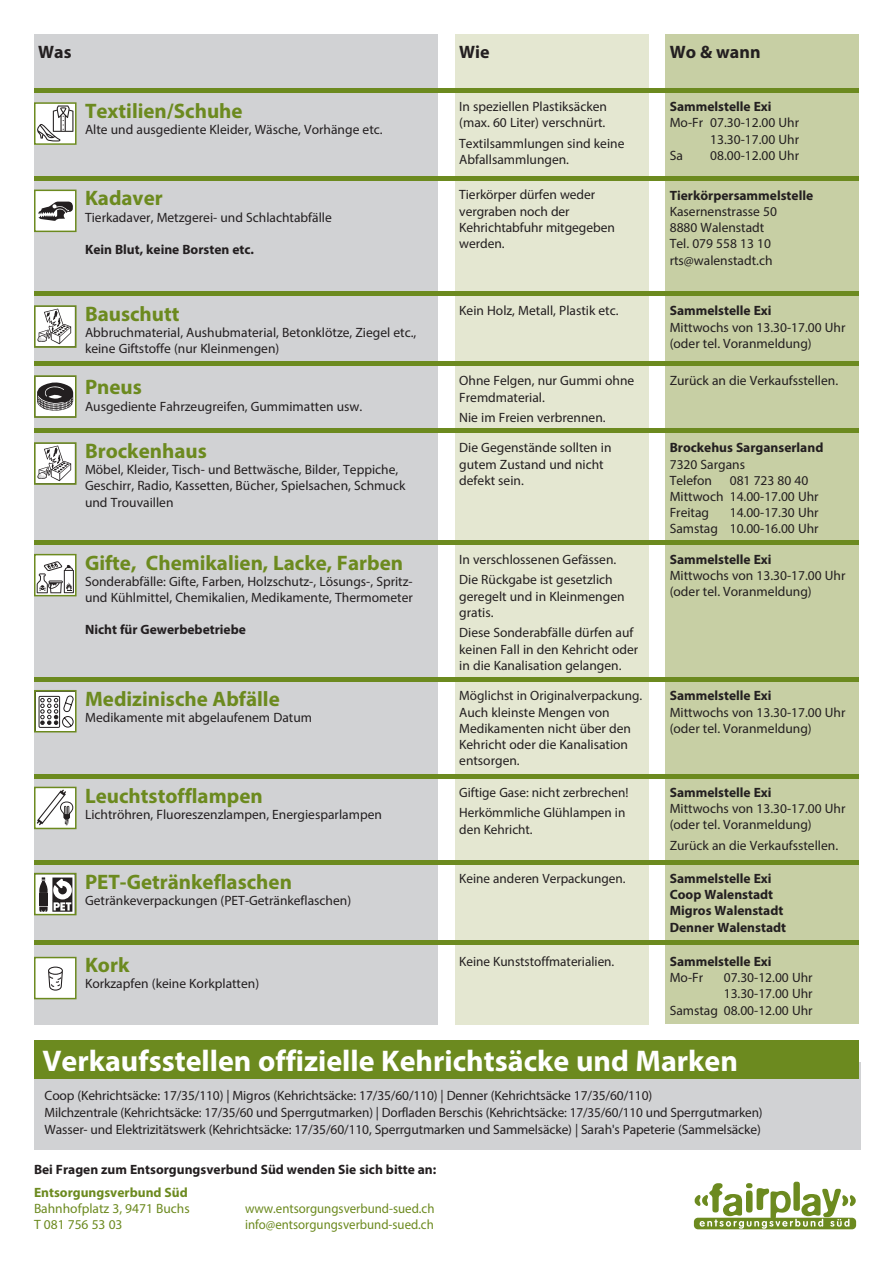
<style>
.page{position:relative;width:893px;height:1263px;background:#fff}
.page>*{position:absolute;margin:0;border:0;box-sizing:border-box;transform-origin:0 0}
.t1{font:700 30px "Myriad Pro";color:#fff}
.t2{font:700 21px "Myriad Pro";color:#6c8a1f}
.t3{font:700 18px "Myriad Pro";color:#231f20}
.t4{font:13.5px/16.2px "Myriad Pro";color:#231f20}
.t5{font:700 13.5px/16.2px "Myriad Pro";color:#231f20}
.t6{font:13.5px/16.2px "Myriad Pro";color:#6c8a1f;scale:.95 1}
.t7{font:13.5px/16.2px "Myriad Pro";color:#6c8a1f}
.t8{font:700 13.5px "Myriad Pro";color:#6c8a1f}
</style>
<div class="page">
<div style="left:34px;top:34px;width:404px;height:991px;background:#d1d2d4"></div>
<div style="left:455px;top:34px;width:193px;height:991px;background:#e4e7d1"></div>
<div style="left:665px;top:34px;width:194px;height:990px;background:#c7cfa4"></div>
<div style="left:34px;top:176px;width:825px;height:5px;background:#6c8a1f"></div>
<div style="left:34px;top:291px;width:825px;height:5px;background:#6c8a1f"></div>
<div style="left:34px;top:361px;width:825px;height:5px;background:#6c8a1f"></div>
<div style="left:34px;top:428px;width:825px;height:5px;background:#6c8a1f"></div>
<hr style="left:34px;top:540px;width:825px;height:4px;background:#6c8a1f">
<hr style="left:34px;top:677px;width:825px;height:4px;background:#6c8a1f">
<hr style="left:34px;top:774px;width:825px;height:4px;background:#6c8a1f">
<svg style="left:37px;top:876px;width:37px;height:36px"></svg>
<svg style="left:39px;top:877px;width:33px;height:35px"></svg>
<div style="left:34px;top:873px;width:43px;height:42px;border:2px solid #6c8a1f"></div>
<hr style="left:34px;top:941px;width:825px;height:4px;background:#6c8a1f">
<svg style="left:37px;top:693px;width:37px;height:36px"></svg>
<div style="left:34px;top:690px;width:43px;height:42px;border:2px solid #6c8a1f"></div>
<div style="left:34px;top:1062px;width:826px;height:87px;background:#d1d2d4"></div>
<svg style="left:695px;top:1183px;width:161px;height:46px"></svg>
<div style="left:34px;top:1041px;width:825px;height:38px;background:#6c8a1f"></div>
<div style="left:35px;top:376px;width:41px;height:41px;background:#fff"></div>
<svg style="left:37px;top:382px;width:36px;height:29px"></svg>
<div style="left:34px;top:375px;width:43px;height:43px;border:2px solid #6c8a1f"></div>
<div style="left:35px;top:306px;width:41px;height:41px;background:#fff"></div>
<svg style="left:37px;top:309px;width:34px;height:35px"></svg>
<div style="left:34px;top:305px;width:43px;height:43px;border:2px solid #6c8a1f"></div>
<div style="left:35px;top:443px;width:41px;height:41px;background:#fff"></div>
<svg style="left:37px;top:445px;width:34px;height:36px"></svg>
<div style="left:34px;top:442px;width:43px;height:43px;border:2px solid #6c8a1f"></div>
<hr style="left:34px;top:860px;width:825px;height:4px;background:#6c8a1f">
<svg style="left:37px;top:105px;width:37px;height:37px"></svg>
<div style="left:34px;top:102px;width:43px;height:43px;border:2px solid #6c8a1f"></div>
<svg style="left:37px;top:105px;width:36px;height:36px"></svg>
<div style="left:35px;top:190px;width:41px;height:41px;background:#fff"></div>
<div style="left:34px;top:190px;width:43px;height:42px;border:2px solid #6c8a1f"></div>
<svg style="left:38px;top:201px;width:35px;height:20px"></svg>
<div style="left:35px;top:555px;width:41px;height:41px;background:#fff"></div>
<div style="left:34px;top:554px;width:43px;height:42px;border:2px solid #6c8a1f"></div>
<svg style="left:37px;top:561px;width:37px;height:32px"></svg>
<div style="left:35px;top:787px;width:41px;height:41px;background:#fff"></div>
<div style="left:34px;top:787px;width:43px;height:42px;border:2px solid #6c8a1f"></div>
<svg style="left:37px;top:789px;width:36px;height:36px"></svg>
<div style="left:35px;top:957px;width:41px;height:41px;background:#fff"></div>
<div style="left:34px;top:957px;width:43px;height:42px;border:2px solid #6c8a1f"></div>
<svg style="left:48px;top:966px;width:15px;height:24px"></svg>
<div style="left:34px;top:88px;width:825px;height:5px;background:#6c8a1f"></div>
<h3 class="t3" style="left:38px;top:40px;width:35px">Was</h3>
<h2 class="t2" style="left:85px;top:97px;width:159px">Textilien/Schuhe</h2>
<p class="t4" style="left:85px;top:121px;width:299px">Alte und ausgediente Kleider, Wäsche, Vorhänge etc.</p>
<h2 class="t2" style="left:85px;top:185px;width:79px">Kadaver</h2>
<p class="t4" style="left:85px;top:209px;width:248px">Tierkadaver, Metzgerei- und Schlachtabfälle</p>
<p class="t5" style="left:85px;top:241px;width:171px">Kein Blut, keine Borsten etc.</p>
<h2 class="t2" style="left:85px;top:300px;width:96px">Bauschutt</h2>
<p class="t4" style="left:85px;top:324px;width:333px">Abbruchmaterial, Aushubmaterial, Betonklötze, Ziegel etc., keine Giftstoffe (nur Kleinmengen)</p>
<h2 class="t2" style="left:85px;top:374px;width:58px">Pneus</h2>
<p class="t4" style="left:85px;top:398px;width:279px">Ausgediente Fahrzeugreifen, Gummimatten usw.</p>
<h2 class="t2" style="left:85px;top:437px;width:123px">Brockenhaus</h2>
<p class="t4" style="left:85px;top:461px;width:322px">Möbel, Kleider, Tisch- und Bettwäsche, Bilder, Teppiche,<br>Geschirr, Radio, Kassetten, Bücher, Spielsachen, Schmuck und Trouvaillen</p>
<h2 class="t2" style="left:85px;top:549px;width:320px">Gifte, Chemikalien, Lacke, Farben</h2>
<p class="t4" style="left:85px;top:573px;width:329px">Sonderabfälle: Gifte, Farben, Holzschutz-, Lösungs-, Spritz&shy;und Kühlmittel, Chemikalien, Medikamente, Thermometer</p>
<p class="t5" style="left:85px;top:621px;width:162px">Nicht für Gewerbebetriebe</p>
<h2 class="t2" style="left:85px;top:685px;width:196px">Medizinische Abfälle</h2>
<p class="t4" style="left:85px;top:709px;width:228px">Medikamente mit abgelaufenem Datum</p>
<h2 class="t2" style="left:85px;top:782px;width:179px">Leuchtstofflampen</h2>
<p class="t4" style="left:85px;top:806px;width:298px">Lichtröhren, Fluoreszenzlampen, Energiesparlampen</p>
<h2 class="t2" style="left:85px;top:868px;width:208px">PET-Getränkeflaschen</h2>
<p class="t4" style="left:85px;top:892px;width:268px">Getränkeverpackungen (PET-Getränkeflaschen)</p>
<h2 class="t2" style="left:85px;top:951px;width:46px">Kork</h2>
<p class="t4" style="left:85px;top:975px;width:176px">Korkzapfen (keine Korkplatten)</p>
<h3 class="t3" style="left:459px;top:40px;width:32px">Wie</h3>
<h3 class="t3" style="left:670px;top:40px;width:92px">Wo &amp; wann</h3>
<p class="t4" style="left:459px;top:98px;width:149px">In speziellen Plastiksäcken (max. 60 Liter) verschnürt.</p>
<p class="t4" style="left:459px;top:135px;width:167px">Textilsammlungen sind keine<br>Abfallsammlungen.</p>
<p class="t4" style="left:459px;top:186px;width:157px">Tierkörper dürfen weder vergraben noch der<br>Kehrichtabfuhr mitgegeben werden.</p>
<p class="t4" style="left:459px;top:303px;width:161px">Kein Holz, Metall, Plastik etc.</p>
<p class="t4" style="left:459px;top:373px;width:177px">Ohne Felgen, nur Gummi ohne<br>Fremdmaterial.</p>
<p class="t4" style="left:459px;top:409px;width:148px">Nie im Freien verbrennen.</p>
<p class="t4" style="left:459px;top:439px;width:154px">Die Gegenstände sollten in gutem Zustand und nicht defekt sein.</p>
<p class="t4" style="left:459px;top:549px;width:159px;line-height:20.4px">In verschlossenen Gefässen.<br>Die Rückgabe ist gesetzlich</p>
<p class="t4" style="left:459px;top:588px;width:167px">geregelt und in Kleinmengen gratis.</p>
<p class="t4" style="left:459px;top:624px;width:181px">Diese Sonderabfälle dürfen auf keinen Fall in den Kehricht oder in die Kanalisation gelangen.</p>
<p class="t4" style="left:459px;top:687px;width:185px">Möglichst in Originalverpackung.<br>Auch kleinste Mengen von<br>Medikamenten nicht über den<br>Kehricht oder die Kanalisation entsorgen.</p>
<p class="t4" style="left:459px;top:782px;width:171px;line-height:20.4px">Giftige Gase: nicht zerbrechen!<br>Herkömmliche Glühlampen in</p>
<p class="t4" style="left:459px;top:821px;width:75px">den Kehricht.</p>
<p class="t4" style="left:459px;top:870px;width:168px">Keine anderen Verpackungen.</p>
<p class="t4" style="left:459px;top:953px;width:157px">Keine Kunststoffmaterialien.</p>
<p class="t5" style="left:670px;top:98px;width:103px">Sammelstelle Exi</p>
<p class="t4" style="left:670px;top:114px;width:131px">Mo-Fr 07.30-12.00 Uhr</p>
<p class="t4" style="left:710px;top:131px;width:90px">13.30-17.00 Uhr</p>
<p class="t4" style="left:670px;top:147px;width:15px">Sa</p>
<p class="t4" style="left:710px;top:147px;width:90px">08.00-12.00 Uhr</p>
<p class="t5" style="left:670px;top:187px;width:145px">Tierkörpersammelstelle</p>
<p class="t4" style="left:670px;top:203px;width:109px">Kasernenstrasse 50<br>8880 Walenstadt<br>Tel. 079 558 13 10 rts@walenstadt.ch</p>
<p class="t5" style="left:670px;top:302px;width:103px">Sammelstelle Exi</p>
<p class="t4" style="left:670px;top:319px;width:177px">Mittwochs von 13.30-17.00 Uhr (oder tel. Voranmeldung)</p>
<p class="t4" style="left:670px;top:373px;width:170px">Zurück an die Verkaufsstellen.</p>
<p class="t5" style="left:670px;top:439px;width:155px">Brockehus Sarganserland</p>
<p class="t4" style="left:670px;top:456px;width:77px">7320 Sargans<br>Telefon</p>
<p class="t4" style="left:670px;top:472px;width:150px;text-indent:60px">081 723 80 40<br>Mittwoch 14.00-17.00 Uhr<br>Freitag</p>
<p class="t4" style="left:670px;top:504px;width:150px;text-align:right">14.00-17.30 Uhr<br>Samstag 10.00-16.00 Uhr</p>
<p class="t5" style="left:670px;top:551px;width:103px">Sammelstelle Exi</p>
<p class="t4" style="left:670px;top:567px;width:177px">Mittwochs von 13.30-17.00 Uhr (oder tel. Voranmeldung)</p>
<p class="t5" style="left:670px;top:687px;width:103px">Sammelstelle Exi</p>
<p class="t4" style="left:670px;top:704px;width:177px">Mittwochs von 13.30-17.00 Uhr (oder tel. Voranmeldung)</p>
<p class="t5" style="left:670px;top:784px;width:103px">Sammelstelle Exi</p>
<p class="t4" style="left:670px;top:800px;width:177px">Mittwochs von 13.30-17.00 Uhr (oder tel. Voranmeldung)</p>
<p class="t4" style="left:670px;top:837px;width:170px">Zurück an die Verkaufsstellen.</p>
<p class="t5" style="left:670px;top:870px;width:118px">Sammelstelle Exi<br>Coop Walenstadt<br>Migros Walenstadt<br>Denner Walenstadt</p>
<p class="t5" style="left:670px;top:953px;width:103px">Sammelstelle Exi</p>
<p class="t4" style="left:670px;top:969px;width:35px">Mo-Fr</p>
<p class="t4" style="left:670px;top:969px;width:144px;text-align:right">07.30-12.00 Uhr<br>13.30-17.00 Uhr<br>Samstag 08.00-12.00 Uhr</p>
<h1 class="t1" style="left:43px;top:1041px;width:697px">Verkaufsstellen offizielle Kehrichtsäcke und Marken</h1>
<p class="t4" style="left:45px;top:1086px;width:720px;line-height:17.2px">Coop (Kehrichtsäcke: 17/35/110) | Migros (Kehrichtsäcke: 17/35/60/110) | Denner (Kehrichtsäcke 17/35/60/110)<br>Milchzentrale (Kehrichtsäcke: 17/35/60 und Sperrgutmarken) | Dorfladen Berschis (Kehrichtsäcke: 17/35/60/110 und Sperrgutmarken)<br>Wasser- und Elektrizitätswerk (Kehrichtsäcke: 17/35/60/110, Sperrgutmarken und Sammelsäcke) | Sarah's Papeterie (Sammelsäcke)</p>
<p class="t5" style="left:34px;top:1161px;width:404px">Bei Fragen zum Entsorgungsverbund Süd wenden Sie sich bitte an:</p>
<p class="t8" style="left:34px;top:1183px;width:155px">Entsorgungsverbund Süd</p>
<p class="t7" style="left:34px;top:1200px;width:157px">Bahnhofplatz 3, 9471 Buchs<br>T 081 756 53 03</p>
<p class="t6" style="left:245px;top:1200px;width:201px">www.entsorgungsverbund-sued.ch info@entsorgungsverbund-sued.ch</p>
</div>
